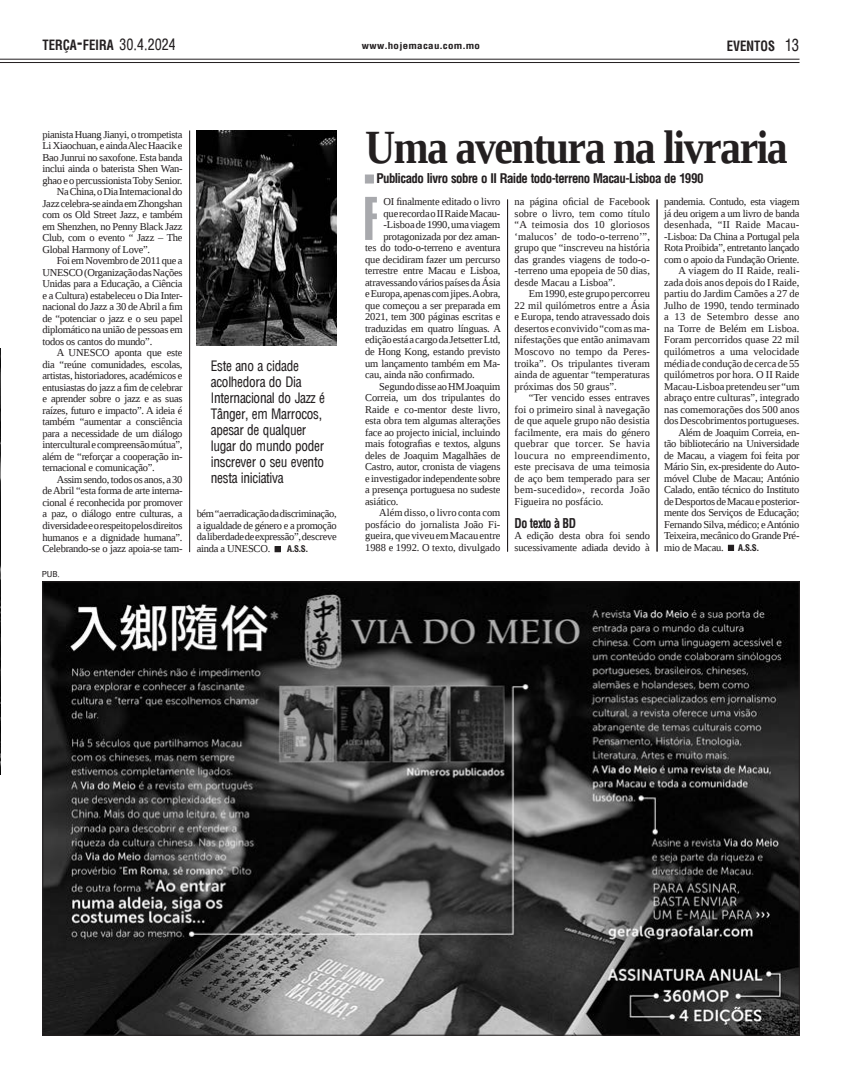
<style>
.page{position:relative;width:842px;height:1078px;background:#fff}
.page>*{position:absolute;margin:0;border:0;box-sizing:border-box;transform-origin:0 0}
.Capital-2-B{font:53px "Compacta BT";color:#a8a9ad}
.Titulo-2{font:700 47.5px "Liberation Serif";letter-spacing:-.035em;color:#231f20;scale:.88 1}
.Destaque{font:14px/16px "Arena Condensed";letter-spacing:-.025em;color:#231f20;scale:.95 1}
.numero-pag{font:700 condensed 13.9px "Arena";color:#231f20;scale:.91 1}
.Subtitulo{font:700 condensed 13.2px "Arena";letter-spacing:-.05em;color:#231f20;scale:.91 1}
.Pos-Titulo{font:700 condensed 13px "Arena";letter-spacing:-.05em;color:#231f20}
.Texto_1{font:10.5px/11.5px "Liberation Serif";letter-spacing:-.025em;color:#231f20;text-align:justify}
.Capital-2-B-2{font:10.5px "Liberation Serif";letter-spacing:-.015em;color:#231f20}
.Texto_1-2{font:700 condensed 9px "Arena";letter-spacing:.025em;color:#231f20;scale:1.22 1}
.Texto_1-3{font:700 condensed 9px "Arena";letter-spacing:.025em;color:#231f20}
.t1{font:8px "Arena Condensed";color:#231f20;scale:1.15 1}
.s1{font-size:19.8px}
.s2{font-family:"Arena Condensed";font-weight:400;font-stretch:normal;font-size:15.4px}
.s3{font-family:"Arena Condensed";font-weight:400;font-stretch:normal;font-size:16.5px}
</style>
<div class="page">
<img style="left:197px;top:130px;width:140px;height:215px">
<hr style="left:0;top:59px;width:799px;height:1px;background:#231f20">
<hr style="left:0;top:62px;width:799px;height:1px;background:#231f20">
<div style="left:365px;top:175px;width:9px;height:8px;background:#a8a9ad"></div>
<img style="left:45px;top:583px;width:752px;height:450px">
<svg style="left:728px;top:545px;width:6px;height:5px"></svg>
<hr style="left:507px;top:199px;width:1px;height:352px;background:#231f20">
<hr style="left:657px;top:199px;width:1px;height:352px;background:#231f20">
<svg style="left:275px;top:546px;width:5px;height:6px"></svg>
<img style="left:0;top:349px;width:1px;height:425px">
<hr style="left:189px;top:130px;width:1px;height:422px;background:#231f20">
<p class="numero-pag" style="left:42px;top:36px;width:148px">TERÇA<span class="s1">-</span>FEIRA <span class="s2">30.4.2024</span></p>
<p class="Texto_1-2" style="left:362px;top:41px;width:98px">www.hojemacau.com.mo</p>
<p class="numero-pag" style="left:727px;top:37px;width:82px">EVENTOS <span class="s3">13</span></p>
<p class="Texto_1" style="left:42px;top:128px;width:142px">pianista Huang Jianyi, o trompetista Li Xiaochuan, e ainda Alec Haacik e Bao Junrui no saxofone. Esta banda inclui ainda o baterista Shen Wan&shy;ghao e o percussionista Toby Senior.</p>
<p class="Texto_1" style="left:42px;top:186px;width:142px;text-indent:14px">Na China, o Dia Internacional do Jazz celebra-se ainda em Zhongshan com os Old Street Jazz, e também em Shenzhen, no Penny Black Jazz Club, com o evento “ Jazz – The Global Harmony of Love”.</p>
<p class="Texto_1" style="left:42px;top:255px;width:142px;text-indent:14px">Foi em Novembro de 2011 que a UNESCO (Organização das Nações Unidas para a Educação, a Ciência e a Cultura) estabeleceu o Dia Inter&shy;nacional do Jazz a 30 de Abril a fim de “potenciar o jazz e o seu papel diplomático na união de pessoas em todos os cantos do mundo”.</p>
<p class="Texto_1" style="left:42px;top:347px;width:142px;text-indent:14px">A UNESCO aponta que este dia “reúne comunidades, escolas, artistas, historiadores, académicos e entusiastas do jazz a fim de celebrar e aprender sobre o jazz e as suas raízes, futuro e impacto”. A ideia é também “aumentar a consciência para a necessidade de um diálogo intercultural e compreensão mútua”, além de “reforçar a cooperação in&shy;ternacional e comunicação”.</p>
<p class="Texto_1" style="left:42px;top:473px;width:142px;text-indent:14px">Assim sendo, todos os anos, a 30 de Abril “esta forma de arte interna&shy;cional é reconhecida por promover a paz, o diálogo entre culturas, a diversidade e o respeito pelos direitos humanos e a dignidade humana”.<br>Celebrando-se o jazz apoia-se tam-</p>
<p class="t1" style="left:42px;top:569px;width:17px">PUB.</p>
<p class="Destaque" style="left:211px;top:358px;width:122px">Este ano a cidade acolhedora do Dia<br>Internacional do Jazz é<br>Tânger, em Marrocos, apesar de qualquer lugar do mundo poder inscrever o seu evento nesta iniciativa</p>
<p class="Texto_1" style="left:197px;top:508px;width:141px">bém “a erradicação da discriminação, a igualdade de género e a promoção da liberdade de expressão”, descreve ainda a UNESCO.</p>
<p class="Texto_1-3" style="left:287px;top:543px;width:22px">A.S.S.</p>
<p class="Titulo-2" style="left:365px;top:115px;width:482px">Uma aventura na livraria</p>
<p class="Pos-Titulo" style="left:376px;top:170px;width:329px">Publicado livro sobre o II Raide todo-terreno Macau-Lisboa de 1990</p>
<p class="Capital-2-B" style="left:363px;top:188px;width:17px">F</p>
<p class="Capital-2-B-2" style="left:383px;top:195px;width:118px">OI finalmente editado o livro</p>
<p class="Capital-2-B-2" style="left:383px;top:206px;width:118px">que recorda o II Raide Macau-</p>
<p class="Capital-2-B-2" style="left:383px;top:218px;width:118px">-Lisboa de 1990, uma viagem</p>
<p class="Capital-2-B-2" style="left:383px;top:229px;width:118px">protagonizada por dez aman-</p>
<p class="Capital-2-B-2" style="left:365px;top:241px;width:137px">tes do todo-o-terreno e aventura</p>
<p class="Capital-2-B-2" style="left:365px;top:252px;width:137px">que decidiram fazer um percurso</p>
<p class="Capital-2-B-2" style="left:365px;top:264px;width:137px">terrestre entre Macau e Lisboa,</p>
<p class="Capital-2-B-2" style="left:365px;top:275px;width:137px">atravessando vários países da Ásia</p>
<p class="Capital-2-B-2" style="left:365px;top:287px;width:137px">e Europa, apenas com jipes. A obra,</p>
<p class="Capital-2-B-2" style="left:365px;top:298px;width:137px">que começou a ser preparada em</p>
<p class="Capital-2-B-2" style="left:365px;top:310px;width:137px">2021, tem 300 páginas escritas e</p>
<p class="Capital-2-B-2" style="left:365px;top:321px;width:137px">traduzidas em quatro línguas. A</p>
<p class="Capital-2-B-2" style="left:365px;top:333px;width:137px">edição está a cargo da Jetsetter Ltd,</p>
<p class="Capital-2-B-2" style="left:365px;top:344px;width:137px">de Hong Kong, estando previsto</p>
<p class="Capital-2-B-2" style="left:365px;top:356px;width:137px">um lançamento também em Ma-</p>
<p class="Capital-2-B-2" style="left:365px;top:367px;width:111px">cau, ainda não confirmado.</p>
<p class="Texto_1" style="left:365px;top:380px;width:137px;text-indent:14px">Segundo disse ao HM Joaquim Correia, um dos tripulantes do Raide e co-mentor deste livro, esta obra tem algumas alterações face ao projecto inicial, incluindo mais fotografias e textos, alguns deles de Joaquim Magalhães de Castro, autor, cronista de viagens e investigador independente sobre a presença portuguesa no sudeste asiático.</p>
<p class="Texto_1" style="left:365px;top:506px;width:137px;text-indent:14px">Além disso, o livro conta com posfácio do jornalista João Fi&shy;gueira, que viveu em Macau entre 1988 e 1992. O texto, divulgado</p>
<p class="Texto_1" style="left:515px;top:196px;width:137px">na página oficial de Facebook sobre o livro, tem como título “A teimosia dos 10 gloriosos ‘malucos’ de todo-o-terreno’”, grupo que “inscreveu na história das grandes viagens de todo-o--terreno uma epopeia de 50 dias, desde Macau a Lisboa”.</p>
<p class="Texto_1" style="left:515px;top:288px;width:137px;text-indent:14px">Em 1990, este grupo percorreu 22 mil quilómetros entre a Ásia e Europa, tendo atravessado dois desertos e convivido “com as ma&shy;nifestações que então animavam Moscovo no tempo da Peres&shy;troika”. Os tripulantes tiveram ainda de aguentar “temperaturas próximas dos 50 graus”.</p>
<p class="Texto_1" style="left:515px;top:391px;width:137px;text-indent:14px">“Ter vencido esses entraves foi o primeiro sinal à navegação de que aquele grupo não desistia facilmente, era mais do género quebrar que torcer. Se havia loucura no empreendimento, este precisava de uma teimosia de aço bem temperado para ser bem-sucedido», recorda João Figueira no posfácio.</p>
<p class="Subtitulo" style="left:515px;top:514px;width:69px">Do texto à BD</p>
<p class="Texto_1" style="left:515px;top:529px;width:137px">A edição desta obra foi sendo sucessivamente adiada devido à</p>
<p class="Texto_1" style="left:664px;top:196px;width:137px">pandemia. Contudo, esta viagem já deu origem a um livro de banda desenhada, “II Raide Macau--Lisboa: Da China a Portugal pela Rota Proibida”, entretanto lançado com o apoio da Fundação Oriente.</p>
<p class="Texto_1" style="left:664px;top:265px;width:137px;text-indent:14px">A viagem do II Raide, reali&shy;zada dois anos depois do I Raide, partiu do Jardim Camões a 27 de Julho de 1990, tendo terminado a 13 de Setembro desse ano na Torre de Belém em Lisboa.<br>Foram percorridos quase 22 mil quilómetros a uma velocidade média de condução de cerca de 55 quilómetros por hora. O II Raide Macau-Lisboa pretendeu ser “um abraço entre culturas”, integrado nas comemorações dos 500 anos dos Descobrimentos portugueses.</p>
<p class="Texto_1" style="left:664px;top:426px;width:137px;text-indent:14px">Além de Joaquim Correia, en&shy;tão bibliotecário na Universidade de Macau, a viagem foi feita por Mário Sin, ex-presidente do Auto&shy;móvel Clube de Macau; António Calado, então técnico do Instituto de Desportos de Macau e posterior&shy;mente dos Serviços de Educação; Fernando Silva, médico; e António Teixeira, mecânico do Grande Pré&shy;mio de Macau.</p>
<p class="Texto_1-3" style="left:738px;top:541px;width:22px">A.S.S.</p>
</div>
